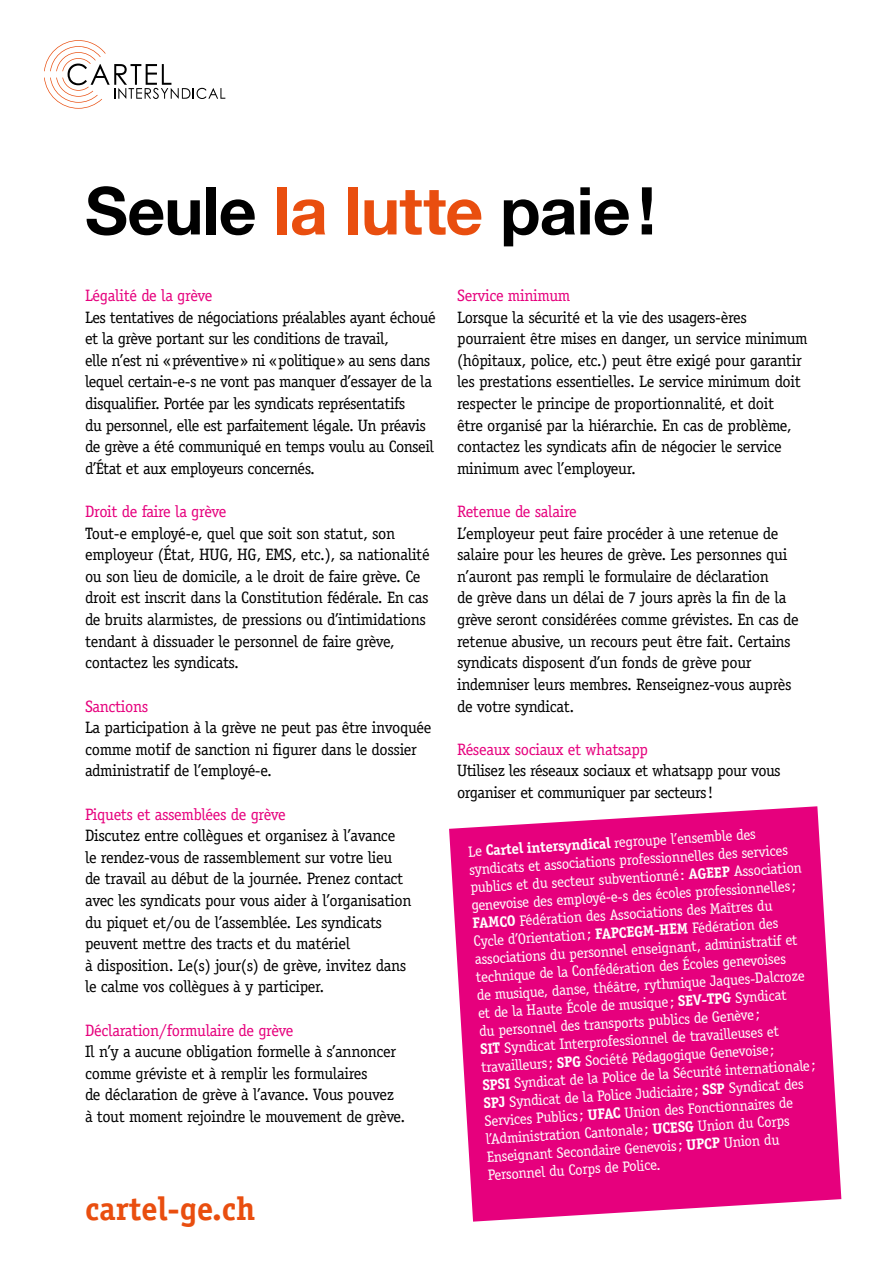
<style>
.page{position:relative;width:893px;height:1263px;background:#fff}
.page>*{position:absolute;margin:0;border:0;box-sizing:border-box;transform-origin:0 0}
.t1{font:700 66px "Helvetica Neue";letter-spacing:-.015em;color:#000}
.t2{font:700 33px "Officina Serif Std";color:#e94e0f}
.t3{font:16.5px/21.6px "Officina Serif Std";letter-spacing:-.02em;color:#000}
.t4{font:16.5px "Officina Serif Std";letter-spacing:-.02em;color:#e6007d}
.t5{font:15px/18px "Officina Serif Std";color:#fff}
.s1{color:#e94e0f}
.s2{font-weight:700}
</style>
<div class="page">
<svg style="left:44px;top:40px;width:181px;height:69px"></svg>
<svg style="left:449px;top:806px;width:392px;height:415px;background:#e81b8a"></svg>
<h1 class="t1" style="left:85px;top:159px;width:572px">Seule <span class="s1">la lutte</span> paie!</h1>
<p class="t4" style="left:85px;top:286px;width:129px">Légalité de la grève</p>
<p class="t3" style="left:85px;top:306px;width:352px">Les tentatives de négociations préalables ayant échoué et la grève portant sur les conditions de travail,<br>elle n’est ni «préventive» ni «politique» au sens dans lequel certain-e-s ne vont pas manquer d’essayer de la disqualifier. Portée par les syndicats représentatifs<br>du personnel, elle est parfaitement légale. Un préavis de grève a été communiqué en temps voulu au Conseil d’État et aux employeurs concernés.</p>
<p class="t4" style="left:85px;top:502px;width:143px">Droit de faire la grève</p>
<p class="t3" style="left:85px;top:522px;width:346px">Tout-e employé-e, quel que soit son statut, son employeur (État, HUG, HG, EMS, etc.), sa nationalité ou son lieu de domicile, a le droit de faire grève. Ce droit est inscrit dans la Constitution fédérale. En cas de bruits alarmistes, de pressions ou d’intimidations tendant à dissuader le personnel de faire grève, contactez les syndicats.</p>
<p class="t4" style="left:85px;top:696px;width:65px">Sanctions</p>
<p class="t3" style="left:85px;top:717px;width:348px">La participation à la grève ne peut pas être invoquée comme motif de sanction ni figurer dans le dossier administratif de l’employé-e.</p>
<p class="t4" style="left:85px;top:804px;width:202px">Piquets et assemblées de grève</p>
<p class="t3" style="left:85px;top:825px;width:328px">Discutez entre collègues et organisez à l’avance<br>le rendez-vous de rassemblement sur votre lieu de travail au début de la journée. Prenez contact avec les syndicats pour vous aider à l’organisation du piquet et/ou de l’assemblée. Les syndicats peuvent mettre des tracts et du matériel<br>à disposition. Le(s) jour(s) de grève, invitez dans le calme vos collègues à y participer.</p>
<p class="t4" style="left:85px;top:1020px;width:210px">Déclaration/formulaire de grève</p>
<p class="t3" style="left:85px;top:1041px;width:322px">Il n’y a aucune obligation formelle à s’annoncer comme gréviste et à remplir les formulaires<br>de déclaration de grève à l’avance. Vous pouvez à tout moment rejoindre le mouvement de grève.</p>
<h2 class="t2" style="left:85px;top:1188px;width:172px">cartel-ge.ch</h2>
<p class="t4" style="left:457px;top:286px;width:115px">Service minimum</p>
<p class="t3" style="left:457px;top:306px;width:352px">Lorsque la sécurité et la vie des usagers-ères pourraient être mises en danger, un service minimum (hôpitaux, police, etc.) peut être exigé pour garantir les prestations essentielles. Le service minimum doit respecter le principe de proportionnalité, et doit<br>être organisé par la hiérarchie. En cas de problème, contactez les syndicats afin de négocier le service minimum avec l’employeur.</p>
<p class="t4" style="left:457px;top:502px;width:121px">Retenue de salaire</p>
<p class="t3" style="left:457px;top:522px;width:343px">L’employeur peut faire procéder à une retenue de salaire pour les heures de grève. Les personnes qui n’auront pas rempli le formulaire de déclaration<br>de grève dans un délai de 7 jours après la fin de la grève seront considérées comme grévistes. En cas de retenue abusive, un recours peut être fait. Certains syndicats disposent d’un fonds de grève pour indemniser leurs membres. Renseignez-vous auprès de votre syndicat.</p>
<p class="t4" style="left:457px;top:739px;width:192px">Réseaux sociaux et whatsapp</p>
<p class="t3" style="left:457px;top:760px;width:325px">Utilisez les réseaux sociaux et whatsapp pour vous organiser et communiquer par secteurs!</p>
<p class="t5" style="left:465px;top:844px;width:336px;rotate:-4deg">Le <span class="s2">Cartel intersyndical</span> regroupe l’ensemble des syndicats et associations professionnelles des services publics et du secteur subventionné: <span class="s2">AGEEP</span> Association genevoise des employé-e-s des écoles professionnelles; <span class="s2">FAMCO</span> Fédération des Associations des Maîtres du Cycle d’Orientation; <span class="s2">FAPCEGM-HEM</span> Fédération des associations du personnel enseignant, administratif et technique de la Confédération des Écoles genevoises<br>de musique, danse, théâtre, rythmique Jaques-Dalcroze et de la Haute École de musique; <span class="s2">SEV-TPG</span> Syndicat<br>du personnel des transports publics de Genève;<br><span class="s2">SIT</span> Syndicat Interprofessionnel de travailleuses et travailleurs; <span class="s2">SPG</span> Société Pédagogique Genevoise;<br><span class="s2">SPSI</span> Syndicat de la Police de la Sécurité internationale; <span class="s2">SPJ</span> Syndicat de la Police Judiciaire; <span class="s2">SSP</span> Syndicat des Services Publics; <span class="s2">UFAC</span> Union des Fonctionnaires de l’Administration Cantonale; <span class="s2">UCESG</span> Union du Corps Enseignant Secondaire Genevois; <span class="s2">UPCP</span> Union du Personnel du Corps de Police.</p>
</div>
